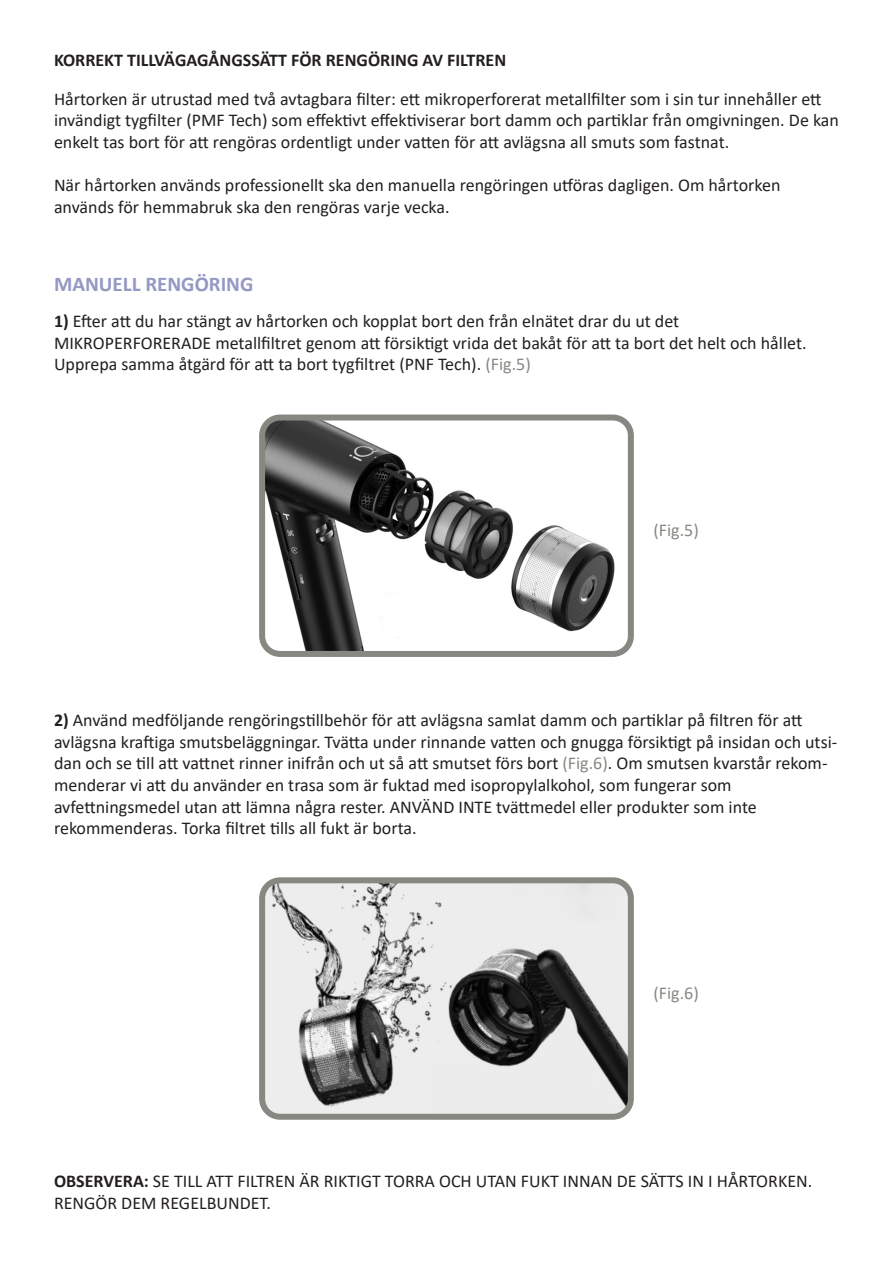
<style>
.page{position:relative;width:893px;height:1263px;background:#fff}
.page>*{position:absolute;margin:0;border:0;box-sizing:border-box;transform-origin:0 0}
.t1{font:700 21px "Calibri";color:#9498c3}
.t2{font:18px/21.6px "Calibri";color:#231f20}
.t3{font:700 18px "Calibri";color:#231f20}
.t4{font:18px "Calibri";color:#888883}
.s1{font-weight:700}
.s2{color:#888883}
</style>
<div class="page">
<img style="left:266px;top:421px;width:361px;height:229px">
<div style="left:259px;top:414px;width:375px;height:243px;border:6px solid #888883;border-radius:18px"></div>
<img style="left:266px;top:884px;width:361px;height:229px">
<div style="left:259px;top:877px;width:375px;height:243px;border:6px solid #888883;border-radius:18px"></div>
<p class="t3" style="left:54px;top:48px;width:454px">KORREKT TILLVÄGAGÅNGSSÄTT FÖR RENGÖRING AV FILTREN</p>
<p class="t2" style="left:54px;top:87px;width:786px">Hårtorken är utrustad med två avtagbara filter: ett mikroperforerat metallfilter som i sin tur innehåller ett invändigt tygfilter (PMF Tech) som effektivt effektiviserar bort damm och partiklar från omgivningen. De kan enkelt tas bort för att rengöras ordentligt under vatten för att avlägsna all smuts som fastnat.</p>
<p class="t2" style="left:54px;top:174px;width:728px">När hårtorken används professionellt ska den manuella rengöringen utföras dagligen. Om hårtorken</p>
<p class="t2" style="left:54px;top:195px;width:397px">används för hemmabruk ska den rengöras varje vecka.</p>
<p class="t1" style="left:54px;top:269px;width:201px">MANUELL RENGÖRING</p>
<p class="t2" style="left:54px;top:310px;width:627px"><span class="s1">1)</span> Efter att du har stängt av hårtorken och kopplat bort den från elnätet drar du ut det</p>
<p class="t2" style="left:54px;top:331px;width:754px">MIKROPERFORERADE metallfiltret genom att försiktigt vrida det bakåt för att ta bort det helt och hållet.<br>Upprepa samma åtgärd för att ta bort tygfiltret (PNF Tech). <span class="s2">(Fig.5)</span></p>
<p class="t4" style="left:653px;top:517px;width:47px">(Fig.5)</p>
<p class="t2" style="left:54px;top:709px;width:785px"><span class="s1">2)</span> Använd medföljande rengöringstillbehör för att avlägsna samlat damm och partiklar på filtren för att avlägsna kraftiga smutsbeläggningar. Tvätta under rinnande vatten och gnugga försiktigt på insidan och utsi&shy;dan och se till att vattnet rinner inifrån och ut så att smutset förs bort <span class="s2">(Fig.6)</span>. Om smutsen kvarstår rekom&shy;menderar vi att du använder en trasa som är fuktad med isopropylalkohol, som fungerar som</p>
<p class="t2" style="left:54px;top:795px;width:704px">avfettningsmedel utan att lämna några rester. ANVÄND INTE tvättmedel eller produkter som inte</p>
<p class="t2" style="left:54px;top:817px;width:364px">rekommenderas. Torka filtret tills all fukt är borta.</p>
<p class="t4" style="left:653px;top:980px;width:47px">(Fig.6)</p>
<p class="t2" style="left:54px;top:1170px;width:760px"><span class="s1">OBSERVERA:</span> SE TILL ATT FILTREN ÄR RIKTIGT TORRA OCH UTAN FUKT INNAN DE SÄTTS IN I HÅRTORKEN.<br>RENGÖR DEM REGELBUNDET.</p>
</div>
